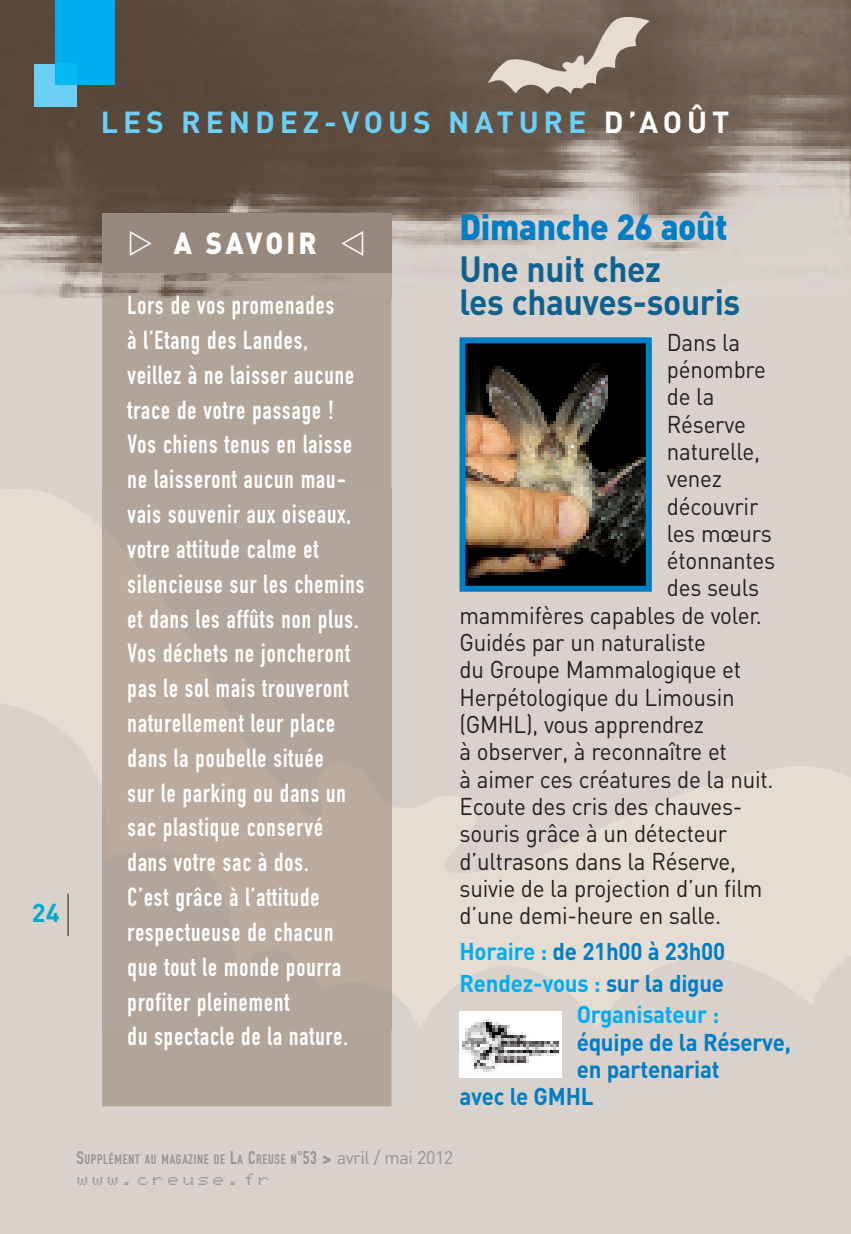
<style>
.page{position:relative;width:851px;height:1234px;background:#fff}
.page>*{position:absolute;margin:0;border:0;box-sizing:border-box;transform-origin:0 0}
.t1{font:700 36px/33px "DIN";letter-spacing:-.01em;color:#0f618e;scale:.93 1}
.t2{font:900 36px "DIN";letter-spacing:-.01em;color:#007ec5;scale:.93 1}
.t3{font:700 30px "DIN";letter-spacing:.165em;color:#6bcff6}
.t4{font:900 30px "DIN";letter-spacing:.11em;color:#fff;scale:.93 1}
.t5{font:25.8px/34.8px "DIN Engschrift";letter-spacing:.045em;color:#fff;scale:.93 1}
.t6{font:700 25.5px "DIN";color:#00abcd}
.t7{font:24px "DIN";letter-spacing:-.01em;color:#231f20;scale:.93 1}
.t8{font:700 24px/31.5px "DIN";letter-spacing:-.01em;color:#00aeef;text-align:right;scale:.93 1}
.t9{font:700 24px "DIN";letter-spacing:-.01em;color:#007ec5;scale:.93 1}
.t10{font:18px "Bubbledot ICG Fine Pos";letter-spacing:.165em;color:#939598;scale:1.17 1}
.t11{font:13.5px "DIN Engschrift";letter-spacing:.05em;color:#939598}
.s1{color:#fff}
.s2{color:#007ec5}
.s3{font-size:18px}
.s4{font-family:"DIN";font-weight:700;font-size:18px}
.s5{font-family:"DIN";font-size:18px}
</style>
<div class="page">
<div style="left:0;top:0;width:850px;height:1233px;background:#d9d1cb"></div>
<img style="left:0;top:0;width:850px;height:298px">
<svg style="left:0;top:488px;width:850px;height:540px"></svg>
<div style="left:55px;top:0;width:60px;height:85px;background:#00aeef"></div>
<div style="left:34px;top:64px;width:43px;height:42px;background:#6bcff6"></div>
<div style="left:55px;top:64px;width:22px;height:21px;background:#00baf1"></div>
<hr style="left:68px;top:893px;width:1px;height:42px;background:#231f20">
<img style="left:466px;top:344px;width:178px;height:240px">
<div style="left:459px;top:337px;width:192px;height:254px;border:6px solid #007ec5"></div>
<div style="left:102px;top:298px;width:289px;height:808px;background:#b1a59a"></div>
<img style="left:102px;top:272px;width:289px;height:26px">
<div style="left:102px;top:488px;width:289px;height:540px;background:#b2a59b"></div>
<div style="left:102px;top:213px;width:289px;height:59px;background:#97897e"></div>
<svg style="left:488px;top:11px;width:161px;height:83px"></svg>
<div style="left:459px;top:1010px;width:102px;height:67px;background:#fff"></div>
<img style="left:462px;top:1019px;width:97px;height:51px">
<p class="t3" style="left:101px;top:104px;width:629px">LES RENDEZ-VOUS NATURE <span class="s1">D’AOÛT</span></p>
<p class="t6" style="left:32px;top:897px;width:29px">24</p>
<p class="t4" style="left:174px;top:225px;width:208px">A SAVOIR ❖</p>
<p class="t5" style="left:128px;top:290px;width:256px">Lors de vos promenades<br>à l’Etang des Landes, veillez à ne laisser aucune trace de votre passage !<br>Vos chiens tenus en laisse ne laisseront aucun mau&shy;vais souvenir aux oiseaux, votre attitude calme et silencieuse sur les chemins et dans les affûts non plus.<br>Vos déchets ne joncheront pas le sol mais trouveront naturellement leur place dans la poubelle située<br>sur le parking ou dans un sac plastique conservé dans votre sac à dos.<br>C’est grâce à l’attitude respectueuse de chacun que tout le monde pourra profiter pleinement<br>du spectacle de la nature.</p>
<h1 class="t2" style="left:459px;top:206px;width:289px">Dimanche 26 août</h1>
<h1 class="t1" style="left:459px;top:251px;width:303px">Une nuit chez<br>les chauves-souris</h1>
<p class="t7" style="left:666px;top:327px;width:80px">Dans la</p>
<p class="t7" style="left:666px;top:355px;width:108px">pénombre</p>
<p class="t7" style="left:666px;top:382px;width:53px">de la</p>
<p class="t7" style="left:666px;top:409px;width:86px">Réserve</p>
<p class="t7" style="left:666px;top:437px;width:102px">naturelle,</p>
<p class="t7" style="left:666px;top:464px;width:61px">venez</p>
<p class="t7" style="left:666px;top:491px;width:100px">découvrir</p>
<p class="t7" style="left:666px;top:519px;width:114px">les mœurs</p>
<p class="t7" style="left:666px;top:546px;width:118px">étonnantes</p>
<p class="t7" style="left:666px;top:573px;width:101px">des seuls</p>
<p class="t7" style="left:459px;top:600px;width:326px">mammifères capables de voler.</p>
<p class="t7" style="left:459px;top:628px;width:266px">Guidés par un naturaliste</p>
<p class="t7" style="left:459px;top:655px;width:304px">du Groupe Mammalogique et</p>
<p class="t7" style="left:459px;top:682px;width:297px">Herpétologique du Limousin</p>
<p class="t7" style="left:459px;top:710px;width:264px">(GMHL), vous apprendrez</p>
<p class="t7" style="left:459px;top:737px;width:289px">à observer, à reconnaître et</p>
<p class="t7" style="left:459px;top:764px;width:339px">à aimer ces créatures de la nuit.</p>
<p class="t7" style="left:459px;top:792px;width:305px">Ecoute des cris des chauves-</p>
<p class="t7" style="left:459px;top:819px;width:289px">souris grâce à un détecteur</p>
<p class="t7" style="left:459px;top:846px;width:299px">d’ultrasons dans la Réserve,</p>
<p class="t7" style="left:459px;top:873px;width:327px">suivie de la projection d’un film</p>
<p class="t7" style="left:459px;top:901px;width:283px">d’une demi-heure en salle.</p>
<p class="t8" style="left:459px;top:934px;width:287px">Horaire : <span class="s2">de 21h00 à 23h00<br></span>Rendez-vous : <span class="s2">sur la digue<br></span>Organisateur :</p>
<p class="t9" style="left:576px;top:1027px;width:232px">équipe de la Réserve,</p>
<p class="t9" style="left:576px;top:1054px;width:155px">en partenariat</p>
<p class="t9" style="left:459px;top:1082px;width:146px">avec le GMHL</p>
<p class="t11" style="left:77px;top:1154px;width:378px"><span class="s3">S</span>UPPLÉMENT AU MAGAZINE DE <span class="s3">L</span>A <span class="s3">C</span>REUSE N<span class="s3">°53</span> <span class="s4">&gt;</span> <span class="s5">avril / mai 2012</span></p>
<p class="t10" style="left:77px;top:1167px;width:166px">www.creuse.fr</p>
</div>
